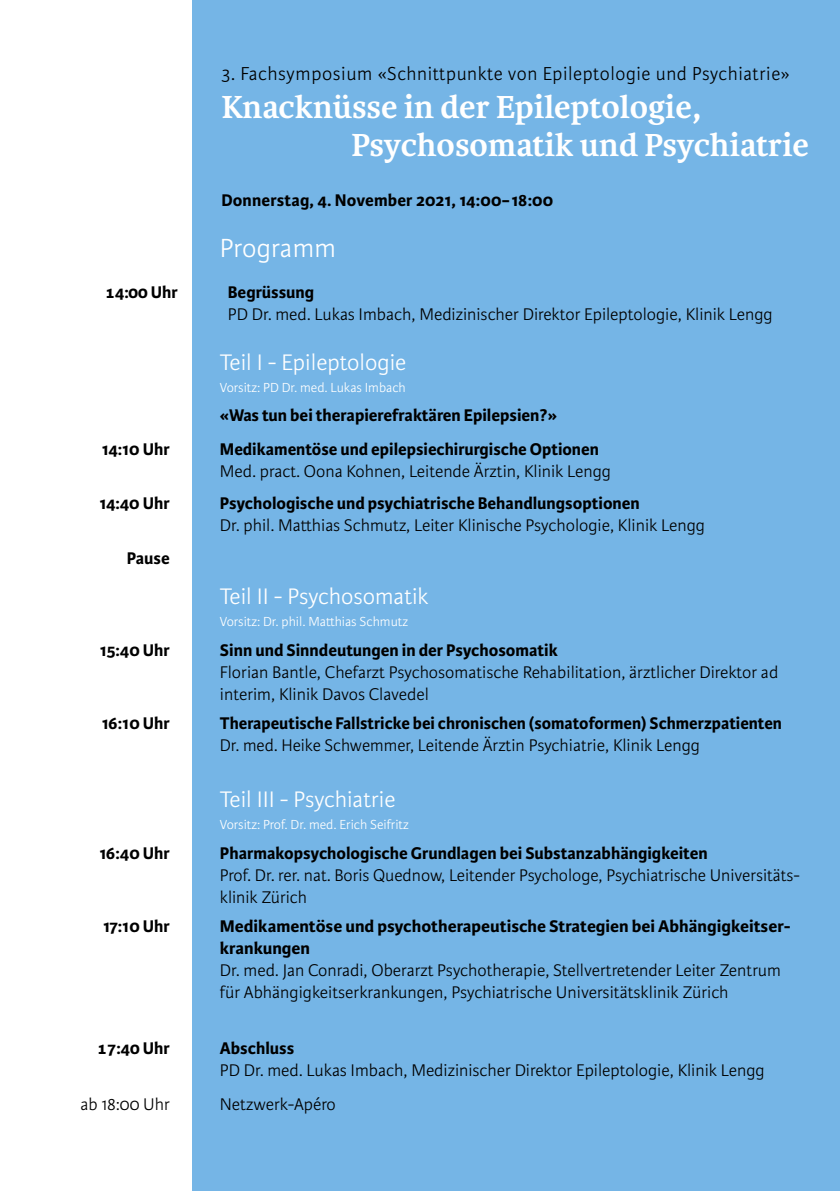
<style>
.page{position:relative;width:840px;height:1191px;background:#fff}
.page>*{position:absolute;margin:0;border:0;box-sizing:border-box;transform-origin:0 0}
.t1{font:700 34px/38px "Karmina";color:#fff}
.t2{font:300 28px "Karmina Sans";letter-spacing:.01em;color:#fff}
.t3{font:300 24px "Karmina Sans";color:#fff}
.t4{font:300 20px "Karmina Sans";letter-spacing:.03em;color:#000}
.t5{font:300 18px/22px "Karmina Sans";color:#000}
.t6{font:700 18px/22px "Karmina Sans";color:#000}
.t7{font:300 14px "Karmina Sans";color:#fff}
</style>
<div class="page">
<div style="left:193px;top:0;width:646px;height:1191px;background:#75b5e6"></div>
<p class="t4" style="left:221px;top:63px;width:569px">3. Fachsymposium «Schnittpunkte von Epileptologie und Psychiatrie»</p>
<h1 class="t1" style="left:351px;top:89px;width:459px;text-indent:-130px">Knacknüsse in der Epileptologie,<br>Psychosomatik und Psychiatrie</h1>
<p class="t6" style="left:221px;top:189px;width:333px">Donnerstag, 4. November 2021, 14:00-18:00</p>
<h2 class="t2" style="left:220px;top:233px;width:117px">Programm</h2>
<p class="t6" style="left:105px;top:281px;width:74px">14:00 Uhr</p>
<p class="t6" style="left:228px;top:281px;width:88px">Begrüssung</p>
<p class="t5" style="left:228px;top:303px;width:546px">PD Dr. med. Lukas Imbach, Medizinischer Direktor Epileptologie, Klinik Lengg</p>
<h3 class="t3" style="left:220px;top:349px;width:188px">Teil I - Epileptologie</h3>
<p class="t7" style="left:220px;top:379px;width:187px">Vorsitz: PD Dr. med. Lukas Imbach</p>
<p class="t6" style="left:220px;top:405px;width:338px">«Was tun bei therapierefraktären Epilepsien?»</p>
<p class="t6" style="left:102px;top:438px;width:69px">14:10 Uhr</p>
<p class="t6" style="left:220px;top:438px;width:380px">Medikamentöse und epilepsiechirurgische Optionen</p>
<p class="t5" style="left:220px;top:460px;width:392px">Med. pract. Oona Kohnen, Leitende Ärztin, Klinik Lengg</p>
<p class="t6" style="left:99px;top:493px;width:72px">14:40 Uhr</p>
<p class="t6" style="left:220px;top:493px;width:421px">Psychologische und psychiatrische Behandlungsoptionen</p>
<p class="t5" style="left:220px;top:515px;width:486px">Dr. phil. Matthias Schmutz, Leiter Klinische Psychologie, Klinik Lengg</p>
<p class="t6" style="left:127px;top:547px;width:44px">Pause</p>
<h3 class="t3" style="left:220px;top:583px;width:210px">Teil II - Psychosomatik</h3>
<p class="t7" style="left:220px;top:614px;width:190px">Vorsitz: Dr. phil. Matthias Schmutz</p>
<p class="t6" style="left:100px;top:639px;width:71px">15:40 Uhr</p>
<p class="t6" style="left:220px;top:639px;width:339px">Sinn und Sinndeutungen in der Psychosomatik</p>
<p class="t5" style="left:220px;top:661px;width:559px">Florian Bantle, Chefarzt Psychosomatische Rehabilitation, ärztlicher Direktor ad interim, Klinik Davos Clavedel</p>
<p class="t6" style="left:102px;top:712px;width:69px">16:10 Uhr</p>
<p class="t6" style="left:220px;top:712px;width:563px">Therapeutische Fallstricke bei chronischen (somatoformen) Schmerzpatienten</p>
<p class="t5" style="left:220px;top:735px;width:481px">Dr. med. Heike Schwemmer, Leitende Ärztin Psychiatrie, Klinik Lengg</p>
<h3 class="t3" style="left:220px;top:786px;width:177px">Teil III - Psychiatrie</h3>
<p class="t7" style="left:220px;top:817px;width:190px">Vorsitz: Prof. Dr. med. Erich Seifritz</p>
<p class="t6" style="left:99px;top:842px;width:72px">16:40 Uhr</p>
<p class="t6" style="left:220px;top:842px;width:489px">Pharmakopsychologische Grundlagen bei Substanzabhängigkeiten</p>
<p class="t5" style="left:220px;top:864px;width:581px">Prof. Dr. rer. nat. Boris Quednow, Leitender Psychologe, Psychiatrische Universitäts&shy;klinik Zürich</p>
<p class="t6" style="left:103px;top:915px;width:68px">17:10 Uhr</p>
<p class="t6" style="left:220px;top:915px;width:572px">Medikamentöse und psychotherapeutische Strategien bei Abhängigkeitser&shy;krankungen</p>
<p class="t5" style="left:220px;top:959px;width:562px">Dr. med. Jan Conradi, Oberarzt Psychotherapie, Stellvertretender Leiter Zentrum für Abhängigkeitserkrankungen, Psychiatrische Universitätsklinik Zürich</p>
<p class="t6" style="left:97px;top:1037px;width:74px">17:40 Uhr</p>
<p class="t6" style="left:220px;top:1037px;width:76px">Abschluss</p>
<p class="t5" style="left:220px;top:1059px;width:546px">PD Dr. med. Lukas Imbach, Medizinischer Direktor Epileptologie, Klinik Lengg</p>
<p class="t5" style="left:80px;top:1094px;width:91px">ab 18:00 Uhr</p>
<p class="t5" style="left:220px;top:1094px;width:117px">Netzwerk-Apéro</p>
</div>
